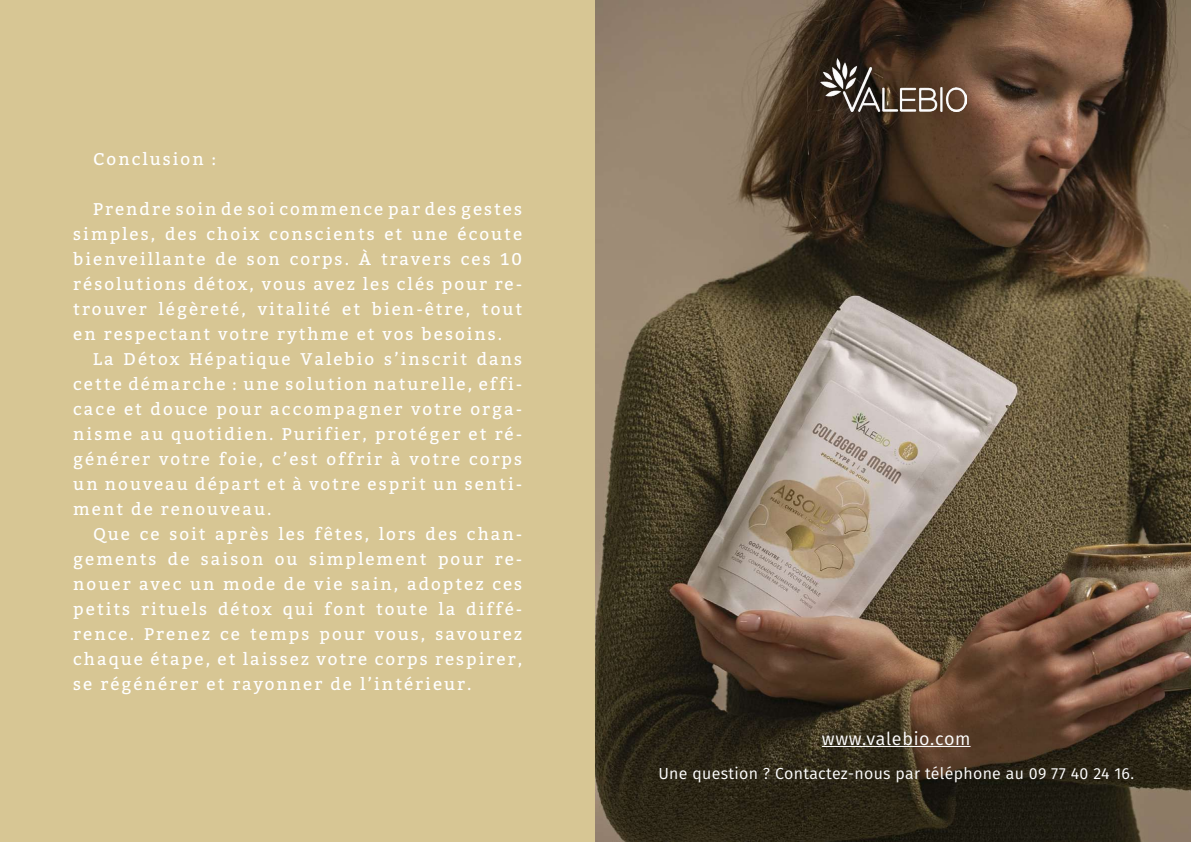
<style>
.page{position:relative;width:1191px;height:842px;background:#fff}
.page>*{position:absolute;margin:0;border:0;box-sizing:border-box;transform-origin:0 0}
.t1{font:18px "Fira Sans";letter-spacing:.04em;color:#fff}
.t2{font:17px/25px "Bitter";letter-spacing:.12em;color:#fff;text-align:justify}
.t3{font:16px "Fira Sans";letter-spacing:.02em;color:#fff}
</style>
<div class="page">
<div style="left:0;top:0;width:595px;height:842px;background:#d7c694"></div>
<img style="left:595px;top:0;width:596px;height:842px">
<hr style="left:822px;top:746px;width:148px;height:1px;background:#fff">
<img style="left:820px;top:59px;width:146px;height:53px">
<p class="t2" style="left:93px;top:147px;width:125px">Conclusion :</p>
<p class="t2" style="left:73px;top:197px;width:450px;text-indent:20px">Prendre soin de soi commence par des gestes simples, des choix conscients et une écoute bienveillante de son corps. À travers ces 10 résolutions détox, vous avez les clés pour re&shy;trouver légèreté, vitalité et bien-être, tout en respectant votre rythme et vos besoins.</p>
<p class="t2" style="left:73px;top:347px;width:450px;text-indent:20px">La Détox Hépatique Valebio s’inscrit dans cette démarche : une solution naturelle, effi&shy;cace et douce pour accompagner votre orga&shy;nisme au quotidien. Purifier, protéger et ré&shy;générer votre foie, c’est offrir à votre corps un nouveau départ et à votre esprit un senti&shy;ment de renouveau.</p>
<p class="t2" style="left:73px;top:522px;width:450px;text-indent:20px">Que ce soit après les fêtes, lors des chan&shy;gements de saison ou simplement pour re&shy;nouer avec un mode de vie sain, adoptez ces petits rituels détox qui font toute la diffé&shy;rence. Prenez ce temps pour vous, savourez chaque étape, et laissez votre corps respirer, se régénérer et rayonner de l’intérieur.</p>
<p class="t1" style="left:822px;top:725px;width:150px">www.valebio.com</p>
<p class="t3" style="left:658px;top:761px;width:477px">Une question ? Contactez-nous par téléphone au 09 77 40 24 16.</p>
</div>
